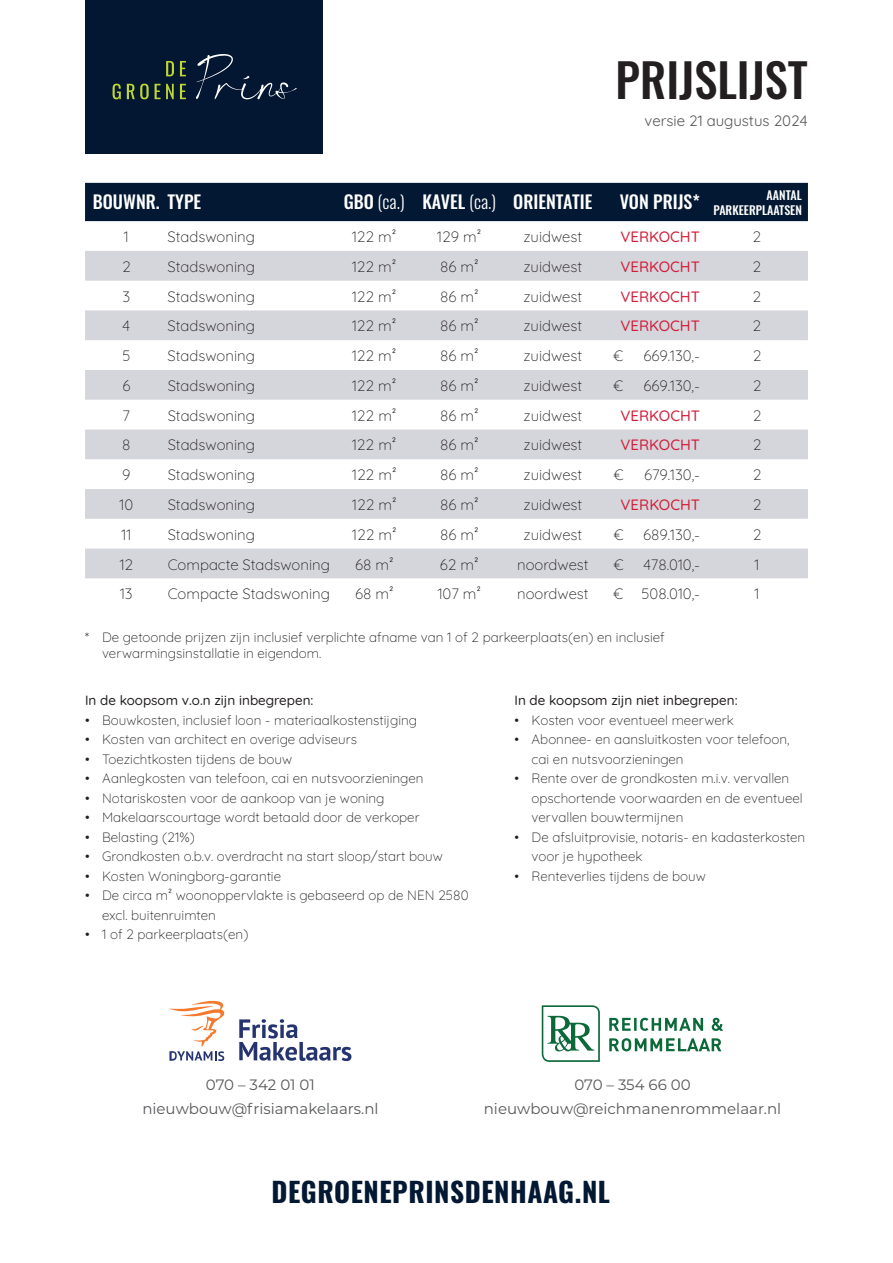
<style>
.page{position:relative;width:893px;height:1263px;background:#fff}
.page>*{position:absolute;margin:0;border:0;box-sizing:border-box;transform-origin:0 0}
.t1{font:500 46.65px "Oswald";color:#231f20}
.t2{font:700 27.45px "Oswald";letter-spacing:.02em;color:#031832}
.t3{font:500 18px "Oswald";color:#fff}
.t4{font:300 15px "Quicksand";color:#231f20}
.t5{font:15px/23.7px "Montserrat";color:#57585a;text-align:center}
.t6{font:500 15px "Quicksand";color:#d11e39}
.t7{font:15px "Quicksand";color:#57585a}
.t8{font:300 13.5px/19.5px "Quicksand";color:#231f20}
.t9{font:500 13.5px "Quicksand";color:#231f20}
.t10{font:500 12px/14.4px "Oswald";color:#fff;text-align:right}
.s1{font-weight:300}
</style>
<div class="page">
<div style="left:85px;top:0;width:238px;height:153px;background:#041732"></div>
<svg style="left:196px;top:54px;width:101px;height:45px"></svg>
<svg style="left:113px;top:84px;width:73px;height:15px"></svg>
<svg style="left:166px;top:61px;width:20px;height:15px"></svg>
<div style="left:85px;top:183px;width:723px;height:38px;background:#031832"></div>
<svg style="left:85px;top:251px;width:723px;height:327px;fill:#d5d5dc"></svg>
<svg style="left:542px;top:1005px;width:58px;height:57px"></svg>
<svg style="left:609px;top:1038px;width:112px;height:13px"></svg>
<svg style="left:609px;top:1018px;width:114px;height:13px"></svg>
<svg style="left:169px;top:1001px;width:56px;height:60px"></svg>
<svg style="left:239px;top:1019px;width:112px;height:42px"></svg>
<h1 class="t1" style="left:616px;top:56px;width:194px">PRIJSLIJST</h1>
<p class="t7" style="left:645px;top:109px;width:165px">versie 21 augustus 2024</p>
<h3 class="t3" style="left:93px;top:193px;width:110px">BOUWNR. TYPE</h3>
<h3 class="t3" style="left:344px;top:193px;width:250px">GBO <span class="s1">(ca.)</span> KAVEL <span class="s1">(ca.)</span> ORIENTATIE</h3>
<h3 class="t3" style="left:620px;top:193px;width:82px">VON PRIJS*</h3>
<p class="t10" style="left:713px;top:189px;width:90px">AANTAL<br>PARKEERPLAATSEN</p>
<p class="t4" style="left:124px;top:225px;width:6px">1</p>
<p class="t4" style="left:168px;top:225px;width:89px">Stadswoning</p>
<p class="t4" style="left:352px;top:225px;width:46px">122 m²</p>
<p class="t4" style="left:437px;top:225px;width:46px">129 m²</p>
<p class="t4" style="left:523px;top:225px;width:60px">zuidwest</p>
<p class="t6" style="left:620px;top:225px;width:81px">VERKOCHT</p>
<p class="t4" style="left:753px;top:225px;width:10px">2</p>
<p class="t4" style="left:122px;top:255px;width:10px">2</p>
<p class="t4" style="left:168px;top:255px;width:89px">Stadswoning</p>
<p class="t4" style="left:352px;top:255px;width:46px">122 m²</p>
<p class="t4" style="left:440px;top:255px;width:40px">86 m²</p>
<p class="t4" style="left:523px;top:255px;width:60px">zuidwest</p>
<p class="t6" style="left:620px;top:255px;width:81px">VERKOCHT</p>
<p class="t4" style="left:753px;top:255px;width:10px">2</p>
<p class="t4" style="left:122px;top:285px;width:9px">3</p>
<p class="t4" style="left:168px;top:285px;width:89px">Stadswoning</p>
<p class="t4" style="left:352px;top:285px;width:46px">122 m²</p>
<p class="t4" style="left:440px;top:285px;width:40px">86 m²</p>
<p class="t4" style="left:523px;top:285px;width:60px">zuidwest</p>
<p class="t6" style="left:620px;top:285px;width:81px">VERKOCHT</p>
<p class="t4" style="left:753px;top:285px;width:10px">2</p>
<p class="t4" style="left:123px;top:314px;width:9px">4</p>
<p class="t4" style="left:168px;top:314px;width:89px">Stadswoning</p>
<p class="t4" style="left:352px;top:314px;width:46px">122 m²</p>
<p class="t4" style="left:440px;top:314px;width:40px">86 m²</p>
<p class="t4" style="left:523px;top:314px;width:60px">zuidwest</p>
<p class="t6" style="left:620px;top:314px;width:81px">VERKOCHT</p>
<p class="t4" style="left:753px;top:314px;width:10px">2</p>
<p class="t4" style="left:122px;top:344px;width:10px">5</p>
<p class="t4" style="left:168px;top:344px;width:89px">Stadswoning</p>
<p class="t4" style="left:352px;top:344px;width:46px">122 m²</p>
<p class="t4" style="left:440px;top:344px;width:40px">86 m²</p>
<p class="t4" style="left:523px;top:344px;width:60px">zuidwest</p>
<p class="t4" style="left:613px;top:344px;width:12px">€</p>
<p class="t4" style="left:643px;top:344px;width:58px">669.130,-</p>
<p class="t4" style="left:753px;top:344px;width:10px">2</p>
<p class="t4" style="left:122px;top:374px;width:9px">6</p>
<p class="t4" style="left:168px;top:374px;width:89px">Stadswoning</p>
<p class="t4" style="left:352px;top:374px;width:46px">122 m²</p>
<p class="t4" style="left:440px;top:374px;width:40px">86 m²</p>
<p class="t4" style="left:523px;top:374px;width:60px">zuidwest</p>
<p class="t4" style="left:613px;top:374px;width:12px">€</p>
<p class="t4" style="left:643px;top:374px;width:58px">669.130,-</p>
<p class="t4" style="left:753px;top:374px;width:10px">2</p>
<p class="t4" style="left:123px;top:404px;width:9px">7</p>
<p class="t4" style="left:168px;top:404px;width:89px">Stadswoning</p>
<p class="t4" style="left:352px;top:404px;width:46px">122 m²</p>
<p class="t4" style="left:440px;top:404px;width:40px">86 m²</p>
<p class="t4" style="left:523px;top:404px;width:60px">zuidwest</p>
<p class="t6" style="left:621px;top:404px;width:81px">VERKOCHT</p>
<p class="t4" style="left:753px;top:404px;width:10px">2</p>
<p class="t4" style="left:122px;top:433px;width:10px">8</p>
<p class="t4" style="left:168px;top:433px;width:89px">Stadswoning</p>
<p class="t4" style="left:352px;top:433px;width:46px">122 m²</p>
<p class="t4" style="left:440px;top:433px;width:40px">86 m²</p>
<p class="t4" style="left:523px;top:433px;width:60px">zuidwest</p>
<p class="t6" style="left:621px;top:433px;width:81px">VERKOCHT</p>
<p class="t4" style="left:753px;top:433px;width:10px">2</p>
<p class="t4" style="left:122px;top:463px;width:10px">9</p>
<p class="t4" style="left:168px;top:463px;width:89px">Stadswoning</p>
<p class="t4" style="left:352px;top:463px;width:46px">122 m²</p>
<p class="t4" style="left:440px;top:463px;width:40px">86 m²</p>
<p class="t4" style="left:524px;top:463px;width:60px">zuidwest</p>
<p class="t4" style="left:613px;top:463px;width:12px">€</p>
<p class="t4" style="left:644px;top:463px;width:57px">679.130,-</p>
<p class="t4" style="left:753px;top:463px;width:10px">2</p>
<p class="t4" style="left:120px;top:493px;width:15px">10</p>
<p class="t4" style="left:168px;top:493px;width:89px">Stadswoning</p>
<p class="t4" style="left:352px;top:493px;width:46px">122 m²</p>
<p class="t4" style="left:440px;top:493px;width:40px">86 m²</p>
<p class="t4" style="left:524px;top:493px;width:60px">zuidwest</p>
<p class="t6" style="left:621px;top:493px;width:81px">VERKOCHT</p>
<p class="t4" style="left:753px;top:493px;width:10px">2</p>
<p class="t4" style="left:122px;top:523px;width:11px">11</p>
<p class="t4" style="left:168px;top:523px;width:89px">Stadswoning</p>
<p class="t4" style="left:352px;top:523px;width:46px">122 m²</p>
<p class="t4" style="left:440px;top:523px;width:40px">86 m²</p>
<p class="t4" style="left:524px;top:523px;width:60px">zuidwest</p>
<p class="t4" style="left:613px;top:523px;width:12px">€</p>
<p class="t4" style="left:643px;top:523px;width:58px">689.130,-</p>
<p class="t4" style="left:753px;top:523px;width:10px">2</p>
<p class="t4" style="left:120px;top:553px;width:15px">12</p>
<p class="t4" style="left:168px;top:553px;width:164px">Compacte Stadswoning</p>
<p class="t4" style="left:355px;top:553px;width:40px">68 m²</p>
<p class="t4" style="left:440px;top:553px;width:40px">62 m²</p>
<p class="t4" style="left:517px;top:553px;width:73px">noordwest</p>
<p class="t4" style="left:613px;top:553px;width:12px">€</p>
<p class="t4" style="left:643px;top:553px;width:58px">478.010,-</p>
<p class="t4" style="left:755px;top:553px;width:6px">1</p>
<p class="t4" style="left:120px;top:582px;width:14px">13</p>
<p class="t4" style="left:168px;top:582px;width:164px">Compacte Stadswoning</p>
<p class="t4" style="left:355px;top:582px;width:40px">68 m²</p>
<p class="t4" style="left:438px;top:582px;width:45px">107 m²</p>
<p class="t4" style="left:517px;top:582px;width:73px">noordwest</p>
<p class="t4" style="left:613px;top:582px;width:88px">€ 508.010,-</p>
<p class="t4" style="left:755px;top:582px;width:6px">1</p>
<p class="t8" style="left:102px;top:627px;width:564px;line-height:16.5px;text-indent:-17px">* De getoonde prijzen zijn inclusief verplichte afname van 1 of 2 parkeerplaats(en) en inclusief verwarmingsinstallatie in eigendom.</p>
<p class="t9" style="left:85px;top:690px;width:230px">In de koopsom v.o.n zijn inbegrepen:</p>
<p class="t8" style="left:85px;top:709px;width:334px">• Bouwkosten, inclusief loon - materiaalkostenstijging</p>
<p class="t8" style="left:85px;top:728px;width:274px">• Kosten van architect en overige adviseurs</p>
<p class="t8" style="left:85px;top:748px;width:209px">• Toezichtkosten tijdens de bouw</p>
<p class="t8" style="left:85px;top:767px;width:340px">• Aanlegkosten van telefoon, cai en nutsvoorzieningen</p>
<p class="t8" style="left:85px;top:787px;width:301px">• Notariskosten voor de aankoop van je woning</p>
<p class="t8" style="left:85px;top:806px;width:336px">• Makelaarscourtage wordt betaald door de verkoper</p>
<p class="t8" style="left:85px;top:826px;width:111px">• Belasting (21%)</p>
<p class="t8" style="left:85px;top:845px;width:359px">• Grondkosten o.b.v. overdracht na start sloop/start bouw</p>
<p class="t8" style="left:85px;top:864px;width:198px">• Kosten Woningborg-garantie</p>
<p class="t8" style="left:102px;top:884px;width:368px;text-indent:-17px">• De circa m² woonoppervlakte is gebaseerd op de NEN 2580 excl. buitenruimten</p>
<p class="t8" style="left:85px;top:923px;width:165px">• 1 of 2 parkeerplaats(en)</p>
<p class="t9" style="left:514px;top:690px;width:225px">In de koopsom zijn niet inbegrepen:</p>
<p class="t8" style="left:514px;top:709px;width:221px">• Kosten voor eventueel meerwerk</p>
<p class="t8" style="left:531px;top:728px;width:259px;text-indent:-17px">• Abonnee- en aansluitkosten voor telefoon, cai en nutsvoorzieningen</p>
<p class="t8" style="left:531px;top:767px;width:273px;text-indent:-17px">• Rente over de grondkosten m.i.v. vervallen opschortende voorwaarden en de eventueel vervallen bouwtermijnen</p>
<p class="t8" style="left:531px;top:826px;width:275px;text-indent:-17px">• De afsluitprovisie, notaris- en kadasterkosten voor je hypotheek</p>
<p class="t8" style="left:514px;top:864px;width:193px">• Renteverlies tijdens de bouw</p>
<p class="t5" style="left:142px;top:1073px;width:238px">070 – 342 01 01 nieuwbouw@frisiamakelaars.nl</p>
<p class="t5" style="left:484px;top:1073px;width:299px">070 – 354 66 00 nieuwbouw@reichmanenrommelaar.nl</p>
<h2 class="t2" style="left:272px;top:1177px;width:340px">DEGROENEPRINSDENHAAG.NL</h2>
</div>
